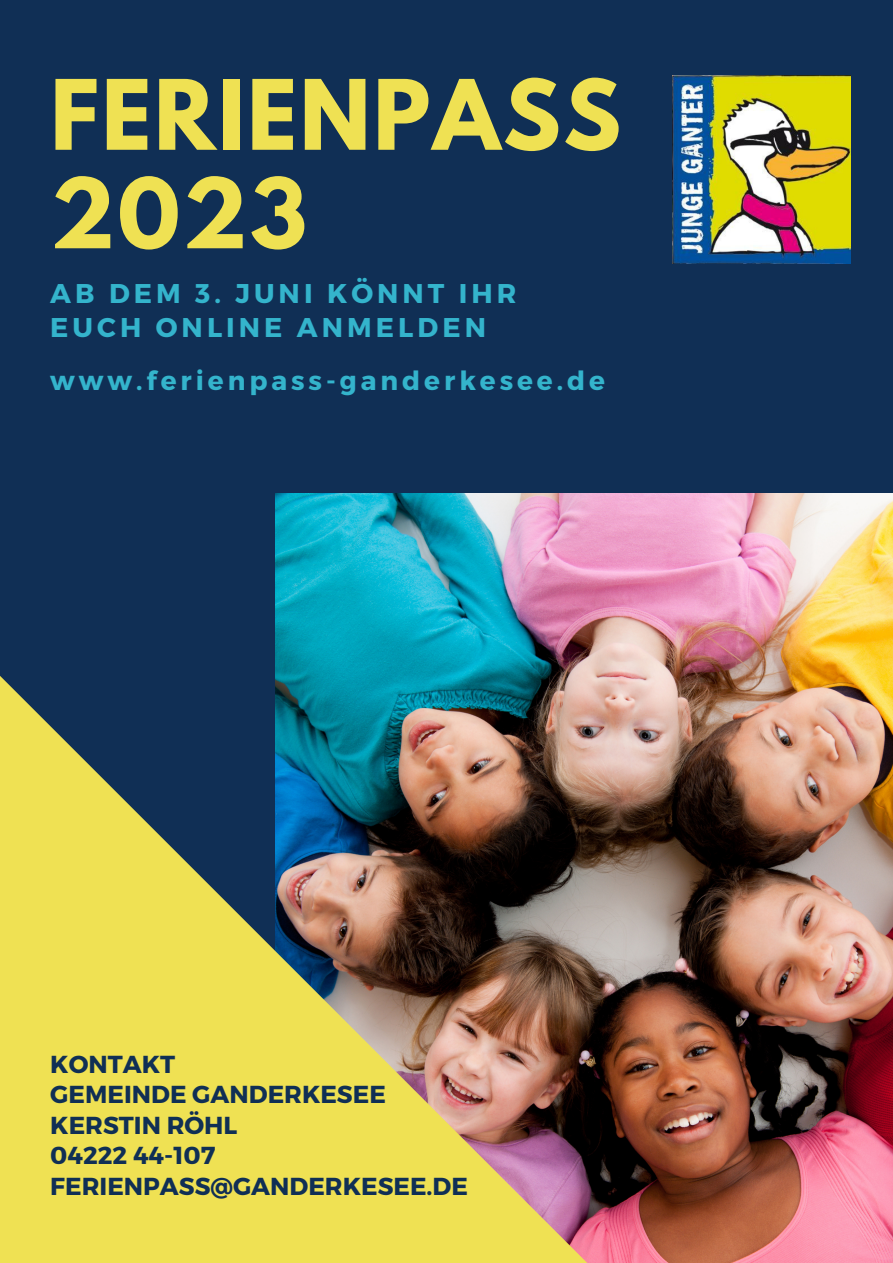
<style>
.page{position:relative;width:893px;height:1263px;background:#102f55}
.page>*{position:absolute;margin:0;border:0;box-sizing:border-box;transform-origin:0 0}
.t1{font:700 85.95px/98.5px "League Spartan";letter-spacing:.03em;color:#efe153}
.t2{font:700 27.08px "Montserrat";letter-spacing:.15em;color:#34b4cc}
.t3{font:700 26.33px "Montserrat";letter-spacing:.15em;color:#34b4cc}
.t4{font:700 24.6px "Montserrat";color:#102f55}
</style>
<div class="page">
<img style="left:275px;top:493px;width:618px;height:95px">
<img style="left:0;top:588px;width:893px;height:675px">
<img style="left:673px;top:76px;width:177px;height:188px">
<p class="t1" style="left:50px;top:77px;width:572px">FERIENPASS<br>2023</p>
<p class="t2" style="left:50px;top:276px;width:468px">AB DEM 3. JUNI KÖNNT IHR</p>
<p class="t2" style="left:50px;top:309px;width:437px">EUCH ONLINE ANMELDEN</p>
<p class="t3" style="left:50px;top:364px;width:556px">www.ferienpass-ganderkesee.de</p>
<p class="t4" style="left:50px;top:1048px;width:126px">KONTAKT</p>
<p class="t4" style="left:50px;top:1078px;width:337px">GEMEINDE GANDERKESEE</p>
<p class="t4" style="left:50px;top:1109px;width:188px">KERSTIN RÖHL</p>
<p class="t4" style="left:50px;top:1139px;width:167px">04222 44-107</p>
<p class="t4" style="left:50px;top:1170px;width:419px">FERIENPASS@GANDERKESEE.DE</p>
</div>
